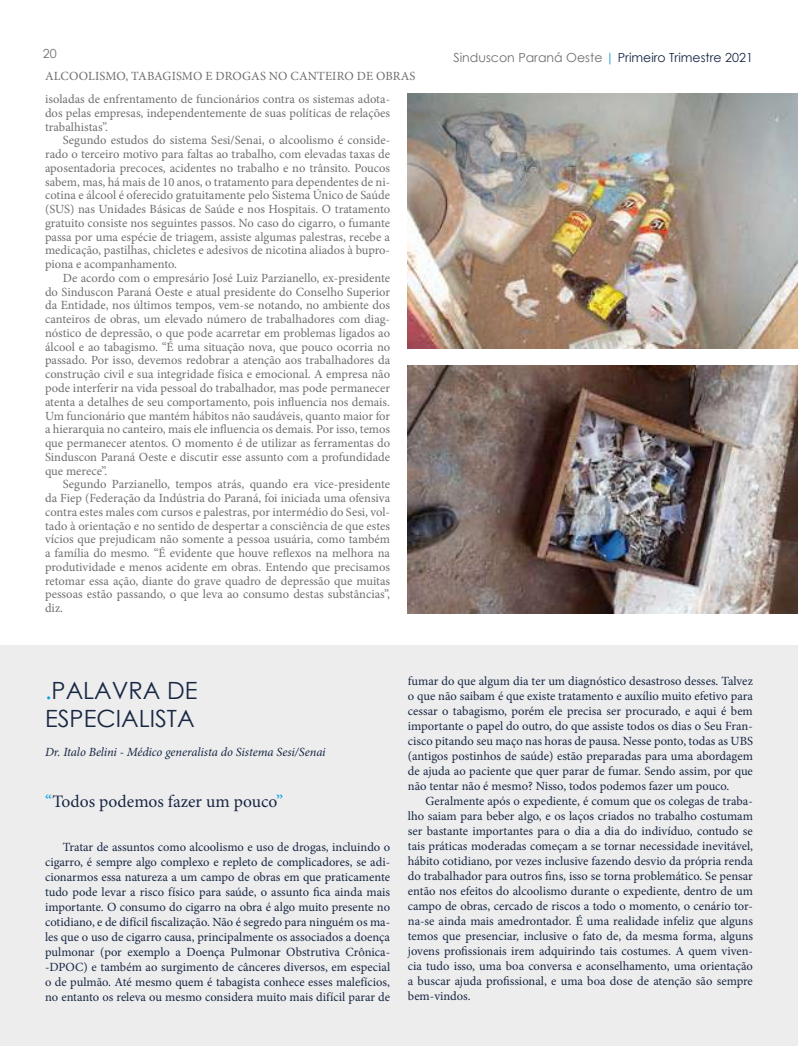
<style>
.page{position:relative;width:798px;height:1046px;background:#fff}
.page>*{position:absolute;margin:0;border:0;box-sizing:border-box;transform-origin:0 0}
.t1{font:23.75px/27.5px "Century Gothic";color:#182743}
.t2{font:17.5px "Minion Pro";color:#182743}
.t3{font:12.5px/13.8px "Minion Pro";color:#706f6f;text-align:justify}
.t4{font:12.5px/15px "Minion Pro";color:#182743;text-align:justify}
.t5{font:italic 12.5px "Minion Pro";letter-spacing:-.01em;color:#182743}
.t6{font:12.5px "Century Gothic";color:#172743}
.t7{font:12.5px "Century Gothic";color:#706f6f}
.s1{color:#706f6f}
.s2{color:#1d9dd8}
.s3{color:#009fe3}
</style>
<div class="page">
<img style="left:407px;top:94px;width:390px;height:254px">
<img style="left:407px;top:365px;width:390px;height:248px">
<div style="left:0;top:645px;width:797px;height:400px;background:#ededed"></div>
<p class="t7" style="left:43px;top:45px;width:15px">20</p>
<p class="t6" style="left:453px;top:48px;width:301px"><span class="s1">Sinduscon Paraná Oeste</span> <span class="s2">|</span> Primeiro Trimestre 2021</p>
<p class="t3" style="left:45px;top:92px;width:346px">isoladas de enfrentamento de funcionários contra os sistemas adota&shy;dos pelas empresas, independentemente de suas políticas de relações trabalhistas”.</p>
<p class="t3" style="left:45px;top:133px;width:346px;text-indent:18px">Segundo estudos do sistema Sesi/Senai, o alcoolismo é conside&shy;rado o terceiro motivo para faltas ao trabalho, com elevadas taxas de aposentadoria precoces, acidentes no trabalho e no trânsito. Poucos sabem, mas, há mais de 10 anos, o tratamento para dependentes de ni&shy;cotina e álcool é oferecido gratuitamente pelo Sistema Único de Saúde (SUS) nas Unidades Básicas de Saúde e nos Hospitais. O tratamento gratuito consiste nos seguintes passos. No caso do cigarro, o fumante passa por uma espécie de triagem, assiste algumas palestras, recebe a medicação, pastilhas, chicletes e adesivos de nicotina aliados à bupro&shy;piona e acompanhamento.</p>
<p class="t3" style="left:45px;top:271px;width:346px;text-indent:18px">De acordo com o empresário José Luiz Parzianello, ex-presidente do Sinduscon Paraná Oeste e atual presidente do Conselho Superior da Entidade, nos últimos tempos, vem-se notando, no ambiente dos canteiros de obras, um elevado número de trabalhadores com diag&shy;nóstico de depressão, o que pode acarretar em problemas ligados ao álcool e ao tabagismo. “É uma situação nova, que pouco ocorria no passado. Por isso, devemos redobrar a atenção aos trabalhadores da construção civil e sua integridade física e emocional. A empresa não pode interferir na vida pessoal do trabalhador, mas pode permanecer atenta a detalhes de seu comportamento, pois influencia nos demais.<br>Um funcionário que mantém hábitos não saudáveis, quanto maior for a hierarquia no canteiro, mais ele influencia os demais. Por isso, temos que permanecer atentos. O momento é de utilizar as ferramentas do Sinduscon Paraná Oeste e discutir esse assunto com a profundidade que merece”.</p>
<p class="t3" style="left:45px;top:477px;width:346px;text-indent:18px">Segundo Parzianello, tempos atrás, quando era vice-presidente da Fiep (Federação da Indústria do Paraná, foi iniciada uma ofensiva contra estes males com cursos e palestras, por intermédio do Sesi, vol&shy;tado à orientação e no sentido de despertar a consciência de que estes vícios que prejudicam não somente a pessoa usuária, como também a família do mesmo. “É evidente que houve reflexos na melhora na produtividade e menos acidente em obras. Entendo que precisamos retomar essa ação, diante do grave quadro de depressão que muitas pessoas estão passando, o que leva ao consumo destas substâncias”, diz.</p>
<p class="t3" style="left:45px;top:69px;width:372px">ALCOOLISMO, TABAGISMO E DROGAS NO CANTEIRO DE OBRAS</p>
<h1 class="t1" style="left:45px;top:676px;width:154px"><span class="s3">.</span>PALAVRA DE<br>ESPECIALISTA</h1>
<p class="t5" style="left:45px;top:743px;width:282px">Dr. Italo Belini - Médico generalista do Sistema Sesi/Senai</p>
<h2 class="t2" style="left:45px;top:789px;width:239px"><span class="s3">“</span>Todos podemos fazer um pouco<span class="s3">”</span></h2>
<p class="t4" style="left:45px;top:839px;width:346px;text-indent:18px">Tratar de assuntos como alcoolismo e uso de drogas, incluindo o cigarro, é sempre algo complexo e repleto de complicadores, se adi&shy;cionarmos essa natureza a um campo de obras em que praticamente tudo pode levar a risco físico para saúde, o assunto fica ainda mais importante. O consumo do cigarro na obra é algo muito presente no cotidiano, e de difícil fiscalização. Não é segredo para ninguém os ma&shy;les que o uso de cigarro causa, principalmente os associados a doença pulmonar (por exemplo a Doença Pulmonar Obstrutiva Crônica--DPOC) e também ao surgimento de cânceres diversos, em especial o de pulmão. Até mesmo quem é tabagista conhece esses malefícios, no entanto os releva ou mesmo considera muito mais difícil parar de</p>
<p class="t4" style="left:407px;top:673px;width:346px">fumar do que algum dia ter um diagnóstico desastroso desses. Talvez o que não saibam é que existe tratamento e auxílio muito efetivo para cessar o tabagismo, porém ele precisa ser procurado, e aqui é bem importante o papel do outro, do que assiste todos os dias o Seu Fran&shy;cisco pitando seu maço nas horas de pausa. Nesse ponto, todas as UBS (antigos postinhos de saúde) estão preparadas para uma abordagem de ajuda ao paciente que quer parar de fumar. Sendo assim, por que não tentar não é mesmo? Nisso, todos podemos fazer um pouco.</p>
<p class="t4" style="left:407px;top:793px;width:346px;text-indent:18px">Geralmente após o expediente, é comum que os colegas de traba&shy;lho saiam para beber algo, e os laços criados no trabalho costumam ser bastante importantes para o dia a dia do indivíduo, contudo se tais práticas moderadas começam a se tornar necessidade inevitável, hábito cotidiano, por vezes inclusive fazendo desvio da própria renda do trabalhador para outros fins, isso se torna problemático. Se pensar então nos efeitos do alcoolismo durante o expediente, dentro de um campo de obras, cercado de riscos a todo o momento, o cenário tor&shy;na-se ainda mais amedrontador. É uma realidade infeliz que alguns temos que presenciar, inclusive o fato de, da mesma forma, alguns jovens profissionais irem adquirindo tais costumes. A quem viven&shy;cia tudo isso, uma boa conversa e aconselhamento, uma orientação a buscar ajuda profissional, e uma boa dose de atenção são sempre bem-vindos.</p>
</div>
